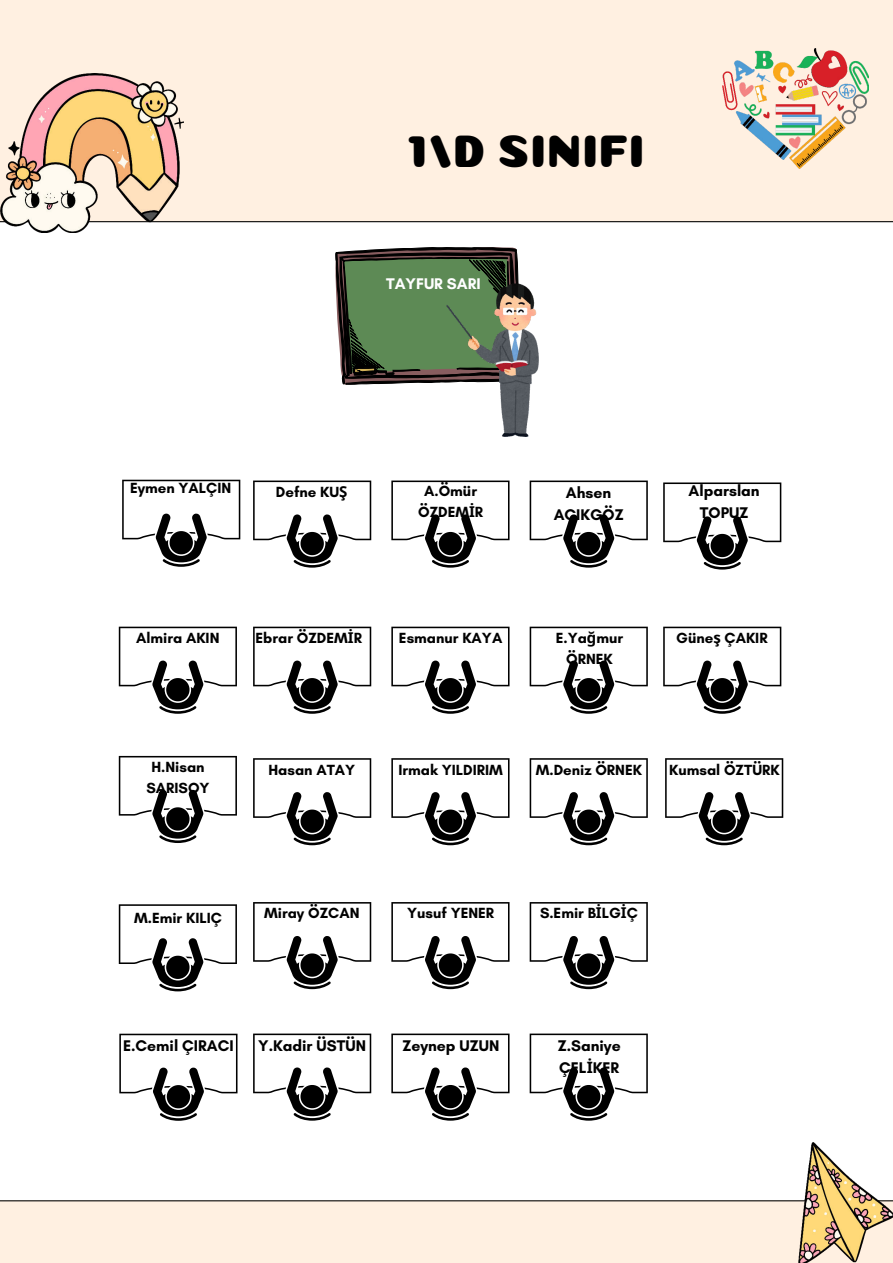
<style>
.page{position:relative;width:893px;height:1263px;background:#fff}
.page>*{position:absolute;margin:0;border:0;box-sizing:border-box;transform-origin:0 0}
.t1{font:45.9px "Coiny";color:#000}
.t2{font:700 15.75px/21.9px "Glacial Indifference";color:#000;text-align:center}
.t3{font:700 15.75px "Glacial Indifference";color:#fff}
.t4{font:700 15px/20.9px "Glacial Indifference";color:#000;text-align:center}
.s1{font-family:"Noto Sans"}
</style>
<div class="page">
<svg style="left:253px;top:480px;width:118px;height:88px"></svg>
<svg style="left:391px;top:480px;width:118px;height:88px"></svg>
<svg style="left:529px;top:480px;width:119px;height:88px"></svg>
<svg style="left:253px;top:627px;width:118px;height:87px"></svg>
<svg style="left:391px;top:627px;width:118px;height:87px"></svg>
<svg style="left:529px;top:627px;width:119px;height:87px"></svg>
<svg style="left:253px;top:758px;width:118px;height:87px"></svg>
<svg style="left:391px;top:758px;width:118px;height:87px"></svg>
<svg style="left:529px;top:758px;width:119px;height:87px"></svg>
<svg style="left:253px;top:902px;width:118px;height:87px"></svg>
<svg style="left:391px;top:902px;width:118px;height:87px"></svg>
<svg style="left:529px;top:902px;width:119px;height:87px"></svg>
<svg style="left:253px;top:1033px;width:118px;height:88px"></svg>
<svg style="left:391px;top:1033px;width:118px;height:88px"></svg>
<svg style="left:529px;top:1033px;width:119px;height:88px"></svg>
<div style="left:0;top:0;width:893px;height:222px;background:#fff0e1"></div>
<img style="left:0;top:73px;width:183px;height:160px">
<div style="left:0;top:1200px;width:798px;height:63px;background:#fff0e1"></div>
<img style="left:798px;top:1142px;width:95px;height:121px">
<img style="left:722px;top:48px;width:146px;height:120px">
<svg style="left:122px;top:480px;width:118px;height:87px"></svg>
<svg style="left:119px;top:627px;width:118px;height:87px"></svg>
<svg style="left:119px;top:756px;width:118px;height:87px"></svg>
<svg style="left:119px;top:904px;width:118px;height:87px"></svg>
<svg style="left:119px;top:1034px;width:118px;height:87px"></svg>
<svg style="left:663px;top:482px;width:118px;height:88px"></svg>
<svg style="left:663px;top:627px;width:118px;height:87px"></svg>
<svg style="left:335px;top:247px;width:184px;height:137px;background:#516948"></svg>
<img style="left:446px;top:283px;width:93px;height:153px">
<svg style="left:665px;top:758px;width:118px;height:87px"></svg>
<h1 class="t1" style="left:407px;top:124px;width:239px">1/D SINIFI</h1>
<p class="t3" style="left:386px;top:273px;width:96px">TAYFUR SARI</p>
<p class="t4" style="left:130px;top:478px;width:103px">Eymen YALÇIN</p>
<p class="t4" style="left:276px;top:481px;width:73px">Defne KU<span class="s1">Ş</span></p>
<p class="t4" style="left:418px;top:480px;width:67px">A.Ömür<br>ÖZDEM<span class="s1">İ</span>R</p>
<p class="t2" style="left:553px;top:481px;width:71px">Ahsen<br>AÇIKGÖZ</p>
<p class="t2" style="left:688px;top:480px;width:73px">Alparslan<br>TOPUZ</p>
<p class="t4" style="left:136px;top:627px;width:85px">Almira AKIN</p>
<p class="t4" style="left:255px;top:627px;width:108px">Ebrar ÖZDEM<span class="s1">İ</span>R</p>
<p class="t4" style="left:399px;top:627px;width:105px">Esmanur KAYA</p>
<p class="t4" style="left:556px;top:627px;width:69px">E.Ya<span class="s1">ğ</span>mur<br>ÖRNEK</p>
<p class="t4" style="left:676px;top:627px;width:93px">Güne<span class="s1">ş</span> ÇAKIR</p>
<p class="t4" style="left:146px;top:756px;width:65px">H.Nisan<br>SARISOY</p>
<p class="t4" style="left:268px;top:759px;width:88px">Hasan ATAY</p>
<p class="t4" style="left:398px;top:759px;width:106px">Irmak YILDIRIM</p>
<p class="t4" style="left:536px;top:759px;width:108px">M.Deniz ÖRNEK</p>
<p class="t4" style="left:669px;top:759px;width:112px">Kumsal ÖZTÜRK</p>
<p class="t4" style="left:134px;top:907px;width:89px">M.Emir KILIÇ</p>
<p class="t4" style="left:264px;top:902px;width:97px">Miray ÖZCAN</p>
<p class="t4" style="left:407px;top:902px;width:89px">Yusuf YENER</p>
<p class="t4" style="left:540px;top:902px;width:99px">S.Emir B<span class="s1">İ</span>LG<span class="s1">İ</span>Ç</p>
<p class="t2" style="left:123px;top:1034px;width:112px">E.Cemil ÇIRACI</p>
<p class="t2" style="left:258px;top:1034px;width:109px">Y.Kadir ÜSTÜN</p>
<p class="t2" style="left:402px;top:1034px;width:98px">Zeynep UZUN</p>
<p class="t2" style="left:558px;top:1035px;width:64px;text-align:left">Z.Saniye<br>ÇEL<span class="s1">İ</span>KER</p>
</div>
